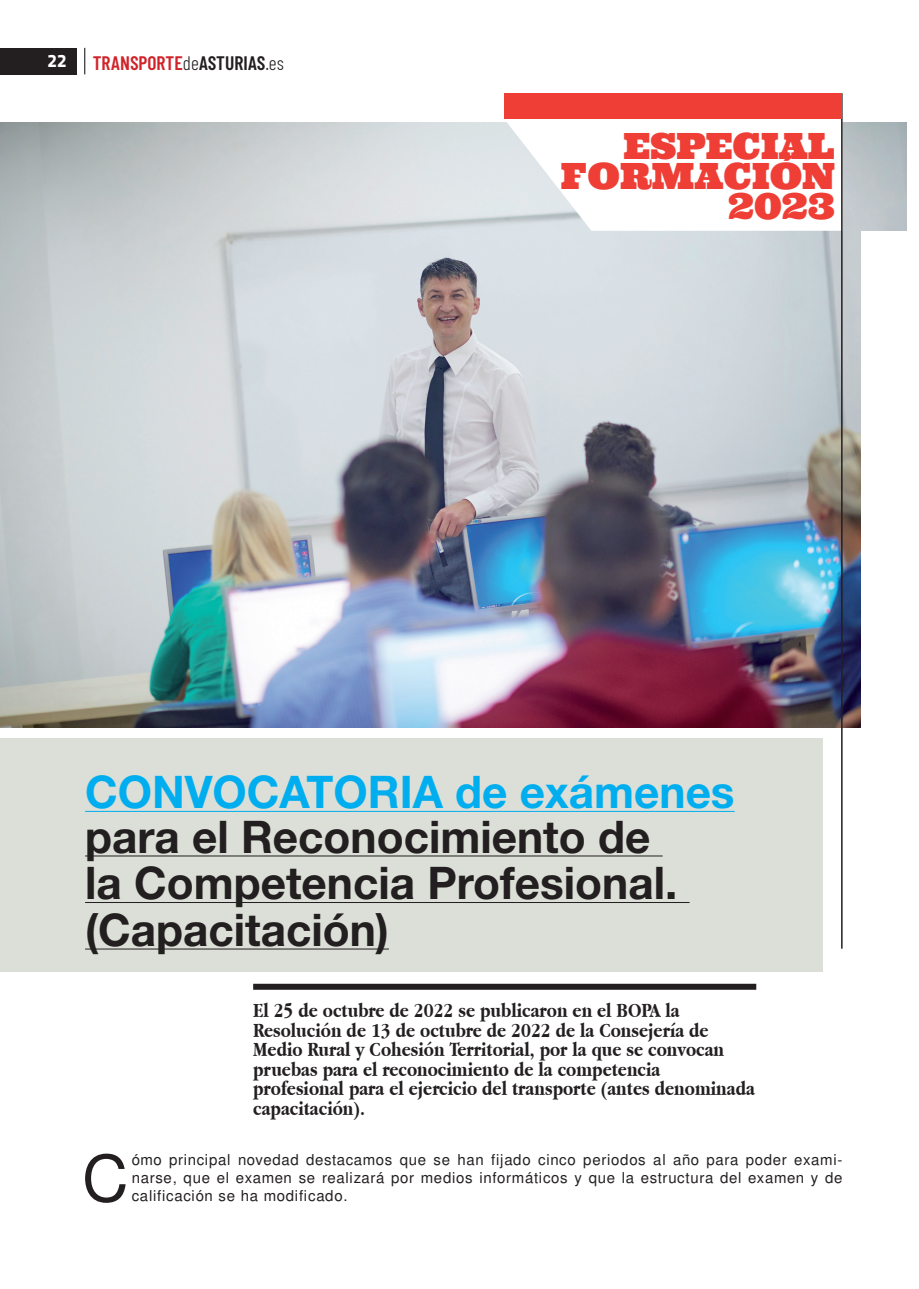
<style>
.page{position:relative;width:919px;height:1289px;background:#fff}
.page>*{position:absolute;margin:0;border:0;box-sizing:border-box;transform-origin:0 0}
.t1{font:64.35px "Free Sans";color:#231f20}
.t2{font:700 45px/46.5px "Helvetica Neue";color:#231f20}
.t3{font:700 45px "Helvetica Neue";color:#00aeef}
.t4{font:36.15px/30.2px "Ultra";color:#ee3e35;text-align:right}
.t5{font:700 21px/19.5px "Apple Garamond";color:#231f20}
.t6{font:600 19.5px "Barlow Condensed";color:#d1232a}
.t7{font:800 18px "Titillium Text 22 L";color:#fff}
.t8{font:15px/18px "Free Sans";letter-spacing:.05em;color:#231f20;text-align:justify}
.s1{font-weight:300;color:#231f20}
.s2{color:#231f20}
</style>
<div class="page">
<div style="left:0;top:48px;width:77px;height:26px;background:#231f20"></div>
<svg style="left:84px;top:48px;width:1px;height:26px"></svg>
<div style="left:1px;top:738px;width:822px;height:233px;background:#dcdfd8"></div>
<img style="left:0;top:123px;width:906px;height:604px">
<svg style="left:496px;top:118px;width:345px;height:113px"></svg>
<hr style="left:85px;top:811px;width:649px;height:1px;background:#00aeef">
<hr style="left:85px;top:855px;width:577px;height:1px;background:#231f20">
<hr style="left:85px;top:902px;width:604px;height:1px;background:#231f20">
<hr style="left:85px;top:948px;width:304px;height:1px;background:#231f20">
<hr style="left:841px;top:93px;width:1px;height:855px;background:#231f20">
<div style="left:253px;top:983px;width:503px;height:6px;background:#231f20"></div>
<div style="left:504px;top:93px;width:337px;height:25px;background:#ee3e35"></div>
<div style="left:861px;top:231px;width:45px;height:530px;background:#fff"></div>
<p class="t7" style="left:48px;top:46px;width:21px">22</p>
<p class="t6" style="left:93px;top:51px;width:192px">TRANSPORTE<span class="s1">de</span><span class="s2">ASTURIAS</span><span class="s1">.es</span></p>
<h3 class="t4" style="left:561px;top:130px;width:275px">ESPECIAL<br>FORMACIÓN<br>2023</h3>
<h2 class="t3" style="left:85px;top:764px;width:651px">CONVOCATORIA de exámenes</h2>
<h2 class="t2" style="left:85px;top:812px;width:593px">para el Reconocimiento de la Competencia Profesional. (Capacitación)</h2>
<p class="t5" style="left:253px;top:1000px;width:503px">El 25 de octubre de 2022 se publicaron en el BOPA la Resolución de 13 de octubre de 2022 de la Consejería de Medio Rural y Cohesión Territorial, por la que se convocan pruebas para el reconocimiento de la competencia profesional para el ejercicio del transporte (antes denominada capacitación).</p>
<h1 class="t1" style="left:82px;top:1133px;width:48px">C</h1>
<p class="t8" style="left:132px;top:1151px;width:712px">ómo principal novedad destacamos que se han fijado cinco periodos al año para poder exami&shy;narse, que el examen se realizará por medios informáticos y que la estructura del examen y de calificación se ha modificado.</p>
</div>
